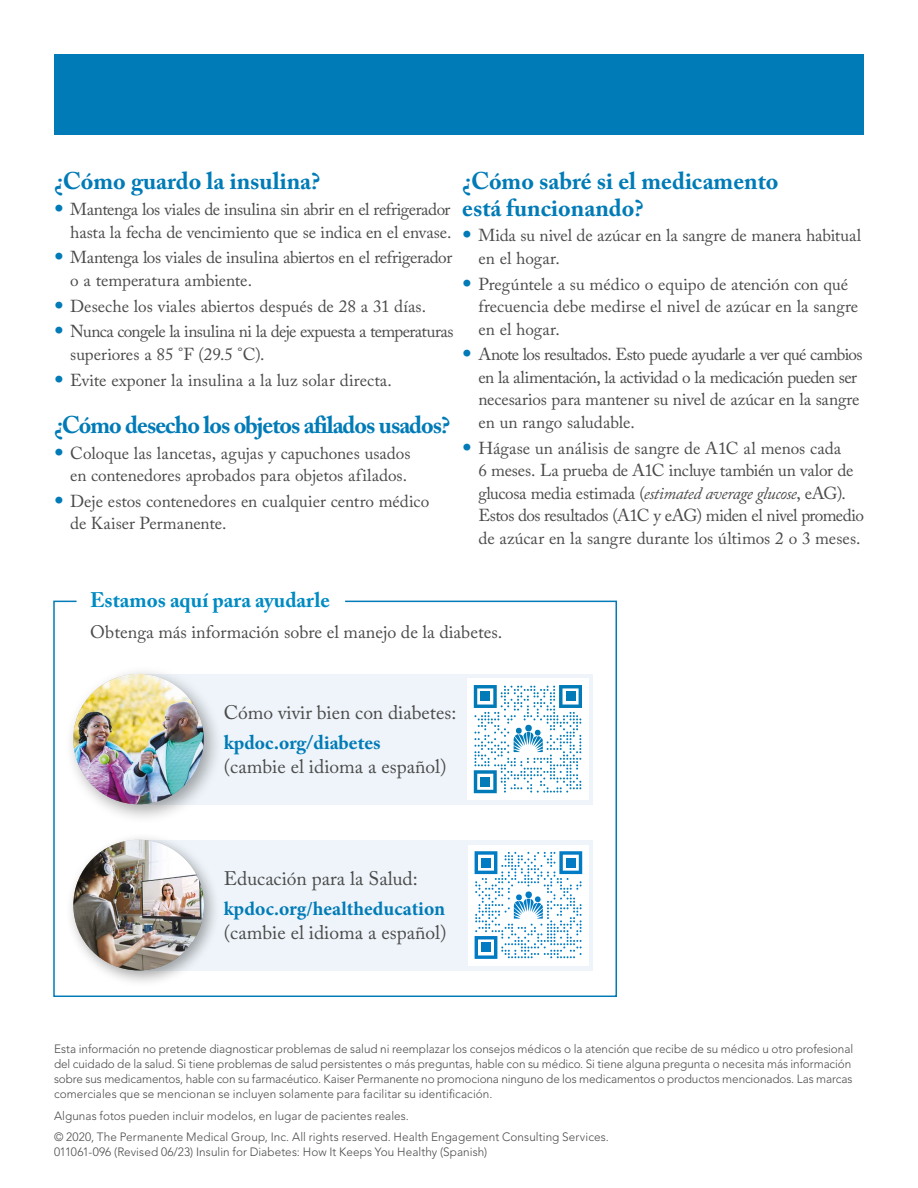
<style>
.page{position:relative;width:918px;height:1188px;background:#fff}
.page>*{position:absolute;margin:0;border:0;box-sizing:border-box;transform-origin:0 0}
.t1{font:700 24px/27px "Adobe Caslon Pro";color:#007bb7}
.t2{font:700 24px "Adobe Caslon Pro";letter-spacing:-.04em;color:#007bb7}
.t3{font:700 21px "Adobe Caslon Pro";color:#008bc3}
.t4{font:19.5px "Adobe Caslon Pro";color:#4a4a49}
.t5{font:700 19.5px/30.2px "Minion Pro";color:#007bb7}
.t6{font:700 19.5px "Adobe Caslon Pro";color:#007bb7}
.t7{font:18px "Adobe Caslon Pro";color:#4a4a49}
.t8{font:17.25px/22.5px "Adobe Caslon Pro";letter-spacing:-.01em;color:#4a4a49}
.t9{font:17.25px/22.5px "Adobe Caslon Pro";letter-spacing:-.03em;color:#4a4a49}
.t10{font:300 12px/15px "Avenir LT Std";color:#4b4c4d}
.s1{font-family:"Avenir LT Std";font-size:19.5px;color:#007bb7}
.s2{font-style:italic}
.s3{font-family:"Adobe Caslon Pro";font-weight:400;color:#4a4a49}
</style>
<div class="page">
<div style="left:54px;top:54px;width:810px;height:81px;background:#007bb7"></div>
<svg style="left:53px;top:600px;width:564px;height:397px"></svg>
<h2 class="t1" style="left:54px;top:167px;width:268px">¿Cómo guardo la insulina?</h2>
<p class="t8" style="left:54px;top:198px;width:399px;text-align:right"><span class="s1">•</span> Mantenga los viales de insulina sin abrir en el refrigerador hasta la fecha de vencimiento que se indica en el envase.</p>
<p class="t8" style="left:70px;top:246px;width:384px;text-indent:-16px"><span class="s1">•</span> Mantenga los viales de insulina abiertos en el refrigerador o a temperatura ambiente.</p>
<p class="t8" style="left:54px;top:294px;width:374px"><span class="s1">•</span> Deseche los viales abiertos después de 28 a 31 días.</p>
<p class="t9" style="left:70px;top:320px;width:385px;text-indent:-16px"><span class="s1">•</span> Nunca congele la insulina ni la deje expuesta a temperaturas superiores a 85 °F (29.5 °C).</p>
<p class="t8" style="left:54px;top:368px;width:339px"><span class="s1">•</span> Evite exponer la insulina a la luz solar directa.</p>
<h2 class="t2" style="left:54px;top:411px;width:398px">¿Cómo desecho los objetos afilados usados?</h2>
<p class="t8" style="left:54px;top:441px;width:358px;text-align:right"><span class="s1">•</span> Coloque las lancetas, agujas y capuchones usados en contenedores aprobados para objetos afilados.</p>
<p class="t8" style="left:70px;top:490px;width:361px;text-indent:-16px"><span class="s1">•</span> Deje estos contenedores en cualquier centro médico de Kaiser Permanente.</p>
<h2 class="t1" style="left:462px;top:167px;width:318px">¿Cómo sabré si el medicamento está funcionando?</h2>
<p class="t8" style="left:478px;top:224px;width:384px;text-indent:-16px"><span class="s1">•</span> Mida su nivel de azúcar en la sangre de manera habitual en el hogar.</p>
<p class="t8" style="left:478px;top:272px;width:381px;text-indent:-16px"><span class="s1">•</span> Pregúntele a su médico o equipo de atención con qué frecuencia debe medirse el nivel de azúcar en la sangre en el hogar.</p>
<p class="t8" style="left:478px;top:343px;width:386px;text-indent:-16px"><span class="s1">•</span> Anote los resultados. Esto puede ayudarle a ver qué cambios en la alimentación, la actividad o la medicación pueden ser necesarios para mantener su nivel de azúcar en la sangre en un rango saludable.</p>
<p class="t8" style="left:478px;top:436px;width:387px;text-indent:-16px"><span class="s1">•</span> Hágase un análisis de sangre de A1C al menos cada<br>6 meses. La prueba de A1C incluye también un valor de glucosa media estimada (<span class="s2">estimated average glucose</span>, eAG).<br>Estos dos resultados (A1C y eAG) miden el nivel promedio de azúcar en la sangre durante los últimos 2 o 3 meses.</p>
<h2 class="t3" style="left:90px;top:587px;width:241px">Estamos aquí para ayudarle</h2>
<p class="t7" style="left:90px;top:621px;width:414px">Obtenga más información sobre el manejo de la diabetes.</p>
<p class="t4" style="left:224px;top:701px;width:234px">Cómo vivir bien con diabetes:</p>
<p class="t6" style="left:224px;top:731px;width:158px">kpdoc.org/diabetes</p>
<p class="t4" style="left:224px;top:755px;width:224px">(cambie el idioma a español)</p>
<p class="t5" style="left:224px;top:864px;width:223px"><span class="s3">Educación para la Salud: </span>kpdoc.org/healtheducation</p>
<p class="t4" style="left:224px;top:921px;width:224px">(cambie el idioma a español)</p>
<p class="t10" style="left:54px;top:1041px;width:801px">Esta información no pretende diagnosticar problemas de salud ni reemplazar los consejos médicos o la atención que recibe de su médico u otro profesional del cuidado de la salud. Si tiene problemas de salud persistentes o más preguntas, hable con su médico. Si tiene alguna pregunta o necesita más información sobre sus medicamentos, hable con su farmacéutico. Kaiser Permanente no promociona ninguno de los medicamentos o productos mencionados. Las marcas comerciales que se mencionan se incluyen solamente para facilitar su identificación.</p>
<p class="t10" style="left:54px;top:1105px;width:556px;line-height:21.8px">Algunas fotos pueden incluir modelos, en lugar de pacientes reales.<br>© 2020, The Permanente Medical Group, Inc. All rights reserved. Health Engagement Consulting Services.</p>
<p class="t10" style="left:54px;top:1145px;width:435px">011061-096 (Revised 06/23) Insulin for Diabetes: How It Keeps You Healthy (Spanish)</p>
</div>
